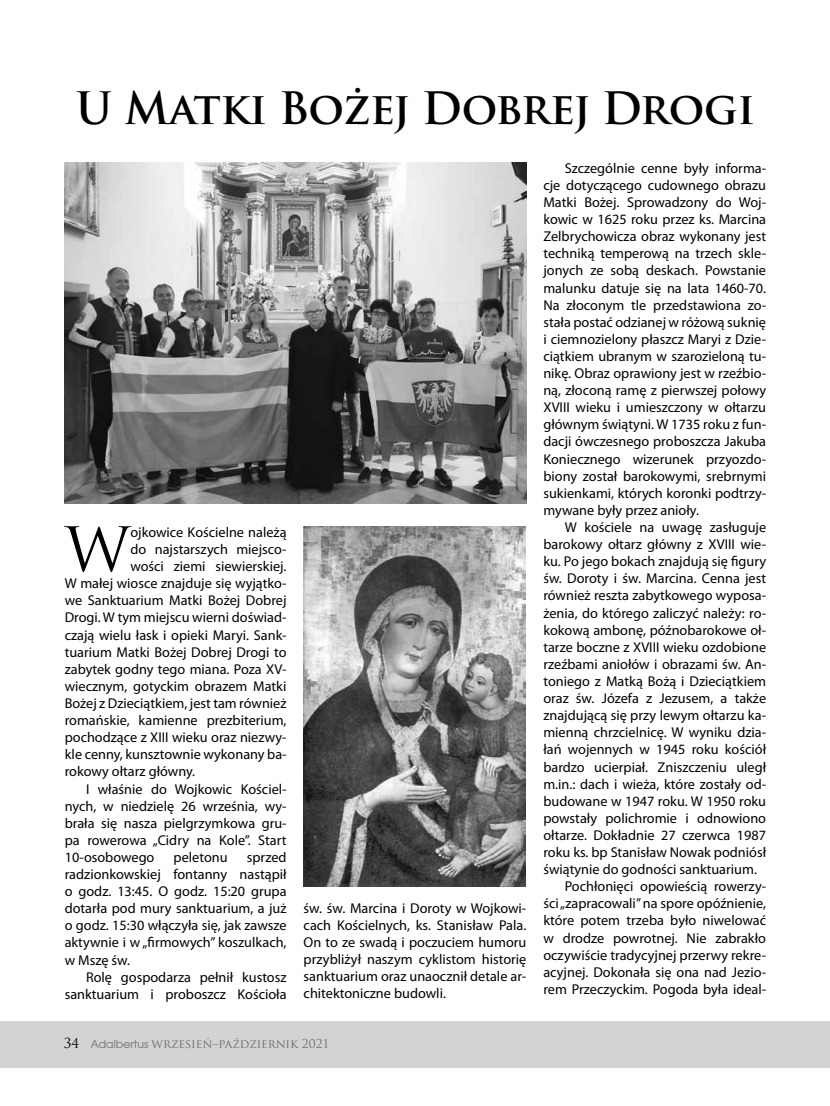
<style>
.page{position:relative;width:830px;height:1106px;background:#fff}
.page>*{position:absolute;margin:0;border:0;box-sizing:border-box;transform-origin:0 0}
.t1{font:59.7px "Trajan Pro";color:#000}
.t2{font:700 43.5px "Trajan Pro";letter-spacing:-.01em;color:#000}
.t3{font:14.25px/17.1px "Myriad Pro";color:#000;text-align:justify}
.t4{font:12px "Trajan Pro";color:#6d6e71}
.s1{font-size:13.5px;color:#000}
.s2{font-family:"Avant Gar Got Itc TEE"}
</style>
<div class="page">
<div style="left:0;top:1020px;width:829px;height:47px;background:#d1d3d4"></div>
<img style="left:65px;top:162px;width:461px;height:341px">
<img style="left:303px;top:526px;width:222px;height:360px">
<h2 class="t2" style="left:76px;top:81px;width:680px">U Matki Bożej Dobrej Drogi</h2>
<h1 class="t1" style="left:65px;top:511px;width:67px">W</h1>
<p class="t3" style="left:130px;top:523px;width:158px">ojkowice Kościelne należą</p>
<p class="t3" style="left:130px;top:540px;width:157px">do najstarszych miejsco-</p>
<p class="t3" style="left:130px;top:557px;width:157px">wości ziemi siewierskiej.</p>
<p class="t3" style="left:65px;top:574px;width:223px">W małej wiosce znajduje się wyjątko-</p>
<p class="t3" style="left:65px;top:592px;width:223px">we Sanktuarium Matki Bożej Dobrej</p>
<p class="t3" style="left:65px;top:609px;width:223px">Drogi. W tym miejscu wierni doświad-</p>
<p class="t3" style="left:65px;top:626px;width:223px">czają wielu łask i opieki Maryi. Sank-</p>
<p class="t3" style="left:65px;top:643px;width:223px">tuarium Matki Bożej Dobrej Drogi to</p>
<p class="t3" style="left:65px;top:660px;width:223px">zabytek godny tego miana. Poza XV-</p>
<p class="t3" style="left:65px;top:677px;width:223px">wiecznym, gotyckim obrazem Matki</p>
<p class="t3" style="left:65px;top:694px;width:223px">Bożej z Dzieciątkiem, jest tam również</p>
<p class="t3" style="left:65px;top:711px;width:223px">romańskie, kamienne prezbiterium,</p>
<p class="t3" style="left:65px;top:728px;width:223px">pochodzące z XIII wieku oraz niezwy-</p>
<p class="t3" style="left:65px;top:745px;width:223px">kle cenny, kunsztownie wykonany ba-</p>
<p class="t3" style="left:65px;top:763px;width:132px">rokowy ołtarz główny.</p>
<p class="t3" style="left:86px;top:780px;width:202px">I właśnie do Wojkowic Kościel-</p>
<p class="t3" style="left:65px;top:797px;width:223px">nych, w niedzielę 26 września, wy-</p>
<p class="t3" style="left:65px;top:814px;width:223px">brała się nasza pielgrzymkowa gru-</p>
<p class="t3" style="left:65px;top:831px;width:223px">pa rowerowa „Cidry na Kole”. Start</p>
<p class="t3" style="left:65px;top:848px;width:91px">10-osobowego</p>
<p class="t3" style="left:173px;top:848px;width:55px">peletonu</p>
<p class="t3" style="left:65px;top:848px;width:223px;text-indent:182px">sprzed radzionkowskiej fontanny nastąpił o godz. 13:45. O godz. 15:20 grupa dotarła pod mury sanktuarium, a już o godz. 15:30 włączyła się, jak zawsze aktywnie i w „firmowych” koszulkach, w Mszę św.</p>
<p class="t3" style="left:65px;top:968px;width:223px;text-align:right">Rolę gospodarza pełnił kustosz sanktuarium i proboszcz Kościoła</p>
<p class="t3" style="left:303px;top:899px;width:224px">św. św. Marcina i Doroty w Wojkowi&shy;cach Kościelnych, ks. Stanisław Pala.<br>On to ze swadą i poczuciem humoru przybliżył naszym cyklistom historię sanktuarium oraz unaocznił detale ar&shy;chitektoniczne budowli.</p>
<p class="t4" style="left:64px;top:1035px;width:267px"><span class="s1">34</span> <span class="s2">Adalbertus</span> wrzesień–październik 2021</p>
<p class="t3" style="left:543px;top:159px;width:224px;text-indent:21px">Szczególnie cenne były informa&shy;cje dotyczącego cudownego obrazu Matki Bożej. Sprowadzony do Woj&shy;kowic w 1625 roku przez ks. Marcina Zelbrychowicza obraz wykonany jest techniką temperową na trzech skle&shy;jonych ze sobą deskach. Powstanie malunku datuje się na lata 1460-70.<br>Na złoconym tle przedstawiona zo&shy;stała postać odzianej w różową suknię i ciemnozielony płaszcz Maryi z Dzie&shy;ciątkiem ubranym w szarozieloną tu&shy;nikę. Obraz oprawiony jest w rzeźbio&shy;ną, złoconą ramę z pierwszej połowy XVIII wieku i umieszczony w ołtarzu głównym świątyni. W 1735 roku z fun&shy;dacji ówczesnego proboszcza Jakuba Koniecznego wizerunek przyozdo&shy;biony został barokowymi, srebrnymi sukienkami, których koronki podtrzy&shy;mywane były przez anioły.</p>
<p class="t3" style="left:564px;top:518px;width:203px">W kościele na uwagę zasługuje</p>
<p class="t3" style="left:543px;top:535px;width:224px">barokowy ołtarz główny z XVIII wie-</p>
<p class="t3" style="left:543px;top:552px;width:224px">ku. Po jego bokach znajdują się figury</p>
<p class="t3" style="left:543px;top:570px;width:224px">św. Doroty i św. Marcina. Cenna jest</p>
<p class="t3" style="left:543px;top:587px;width:224px">również reszta zabytkowego wyposa-</p>
<p class="t3" style="left:543px;top:604px;width:224px">żenia, do którego zaliczyć należy: ro-</p>
<p class="t3" style="left:543px;top:621px;width:224px">kokową ambonę, późnobarokowe oł-</p>
<p class="t3" style="left:543px;top:638px;width:224px">tarze boczne z XVIII wieku ozdobione</p>
<p class="t3" style="left:543px;top:655px;width:224px">rzeźbami aniołów i obrazami św. An-</p>
<p class="t3" style="left:543px;top:672px;width:224px">toniego z Matką Bożą i Dzieciątkiem</p>
<p class="t3" style="left:543px;top:689px;width:224px">oraz św. Józefa z Jezusem, a także</p>
<p class="t3" style="left:543px;top:706px;width:224px">znajdującą się przy lewym ołtarzu ka-</p>
<p class="t3" style="left:543px;top:723px;width:224px">mienną chrzcielnicę. W wyniku dzia-</p>
<p class="t3" style="left:543px;top:741px;width:224px">łań wojennych w 1945 roku kościół</p>
<p class="t3" style="left:543px;top:758px;width:224px">bardzo ucierpiał. Zniszczeniu uległ</p>
<p class="t3" style="left:543px;top:775px;width:224px">m.in.: dach i wieża, które zostały od-</p>
<p class="t3" style="left:543px;top:792px;width:224px">budowane w 1947 roku. W 1950 roku</p>
<p class="t3" style="left:543px;top:809px;width:224px">powstały polichromie i odnowiono</p>
<p class="t3" style="left:543px;top:826px;width:224px">ołtarze. Dokładnie 27 czerwca 1987</p>
<p class="t3" style="left:543px;top:843px;width:224px">roku ks. bp Stanisław Nowak podniósł</p>
<p class="t3" style="left:543px;top:860px;width:215px">świątynie do godności sanktuarium.</p>
<p class="t3" style="left:564px;top:877px;width:203px">Pochłonięci opowieścią rowerzy-</p>
<p class="t3" style="left:543px;top:894px;width:224px">ści „zapracowali” na spore opóźnienie,</p>
<p class="t3" style="left:543px;top:912px;width:224px">które potem trzeba było niwelować</p>
<p class="t3" style="left:543px;top:929px;width:224px">w drodze powrotnej. Nie zabrakło</p>
<p class="t3" style="left:543px;top:946px;width:224px">oczywiście tradycyjnej przerwy rekre-</p>
<p class="t3" style="left:543px;top:963px;width:224px">acyjnej. Dokonała się ona nad Jezio-</p>
<p class="t3" style="left:543px;top:980px;width:224px">rem Przeczyckim. Pogoda była ideal-</p>
</div>
